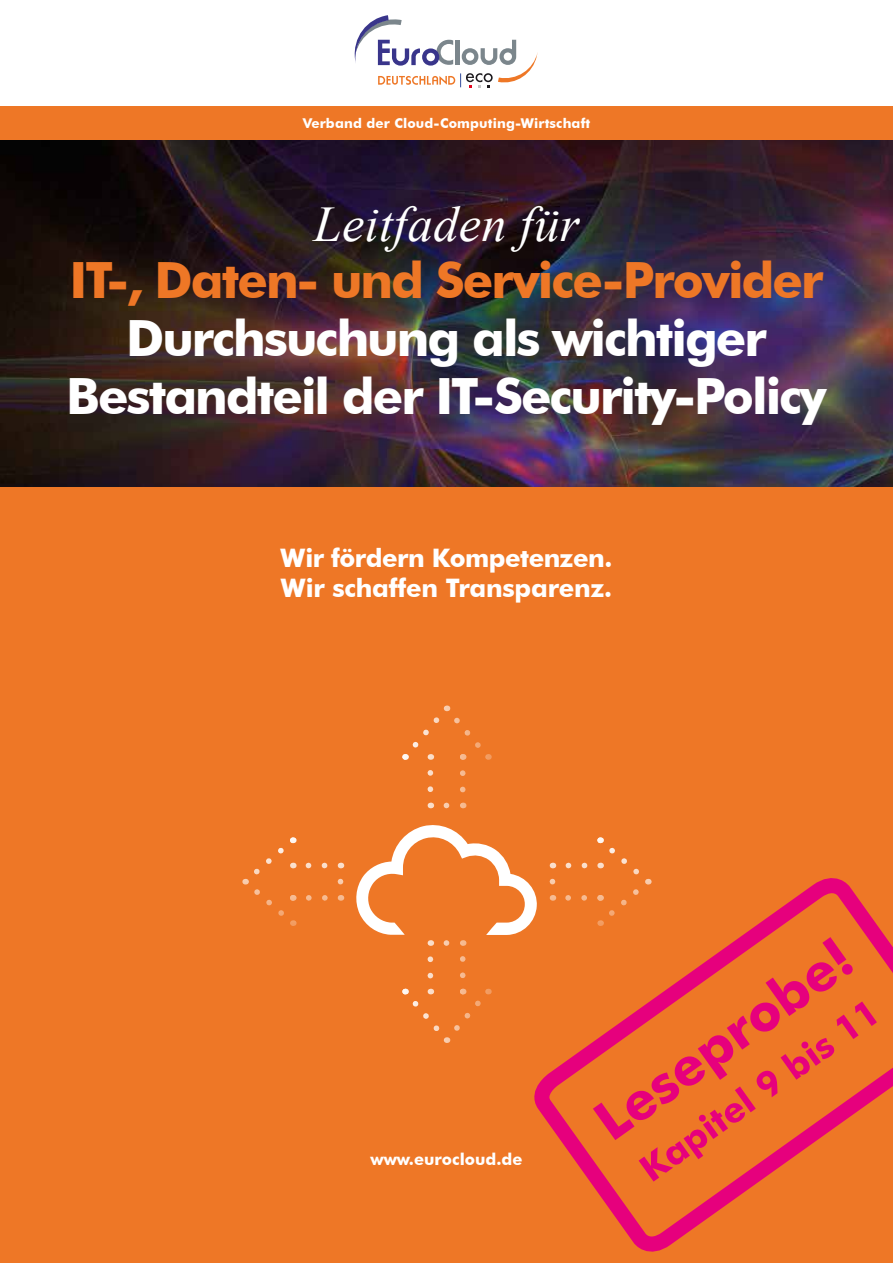
<style>
.page{position:relative;width:893px;height:1263px;background:#fff}
.page>*{position:absolute;margin:0;border:0;box-sizing:border-box;transform-origin:0 0}
.t1{font:700 54px "Futura BT";color:#e6007d}
.t2{font:700 49.95px/57.8px "Futura BT";letter-spacing:-.04em;color:#fff;text-align:center}
.t3{font:700 49.95px "Futura BT";letter-spacing:-.04em;color:#ee7726}
.t4{font:italic 49.95px "Times New Roman";letter-spacing:.01em;color:#fff}
.t5{font:700 36px "Futura BT";color:#e6007d}
.t6{font:700 25.5px/30.6px "Futura BT";letter-spacing:-.01em;color:#fff}
.t7{font:700 16.5px "Futura BT";color:#fff}
.t8{font:700 13.5px "Futura BT";letter-spacing:.01em;color:#fff}
</style>
<div class="page">
<div style="left:0;top:106px;width:893px;height:1157px;background:#ee7726"></div>
<svg style="left:405px;top:989px;width:86px;height:54px"></svg>
<svg style="left:356px;top:825px;width:176px;height:154px"></svg>
<svg style="left:443px;top:803px;width:4px;height:5px"></svg>
<svg style="left:405px;top:705px;width:86px;height:88px"></svg>
<svg style="left:243px;top:837px;width:100px;height:89px"></svg>
<svg style="left:597px;top:837px;width:7px;height:7px"></svg>
<svg style="left:355px;top:15px;width:183px;height:73px"></svg>
<img style="left:0;top:140px;width:893px;height:347px">
<svg style="left:532px;top:847px;width:361px;height:405px"></svg>
<p class="t8" style="left:303px;top:115px;width:289px">Verband der Cloud-Computing-Wirtschaft</p>
<p class="t4" style="left:314px;top:190px;width:267px">Leitfaden für</p>
<p class="t3" style="left:70px;top:250px;width:755px">IT-, Daten- und Service-Provider</p>
<p class="t2" style="left:66px;top:309px;width:762px">Durchsuchung als wichtiger<br>Bestandteil der IT-Security-Policy</p>
<p class="t6" style="left:281px;top:542px;width:333px">Wir fördern Kompetenzen.<br>Wir schaffen Transparenz.</p>
<p class="t7" style="left:370px;top:1149px;width:154px">www.eurocloud.de</p>
<p class="t1" style="left:581px;top:1099px;width:303px;rotate:-35deg">Leseprobe!</p>
<p class="t5" style="left:632px;top:1156px;width:286px;rotate:-36deg">Kapitel 9 bis 11</p>
</div>
